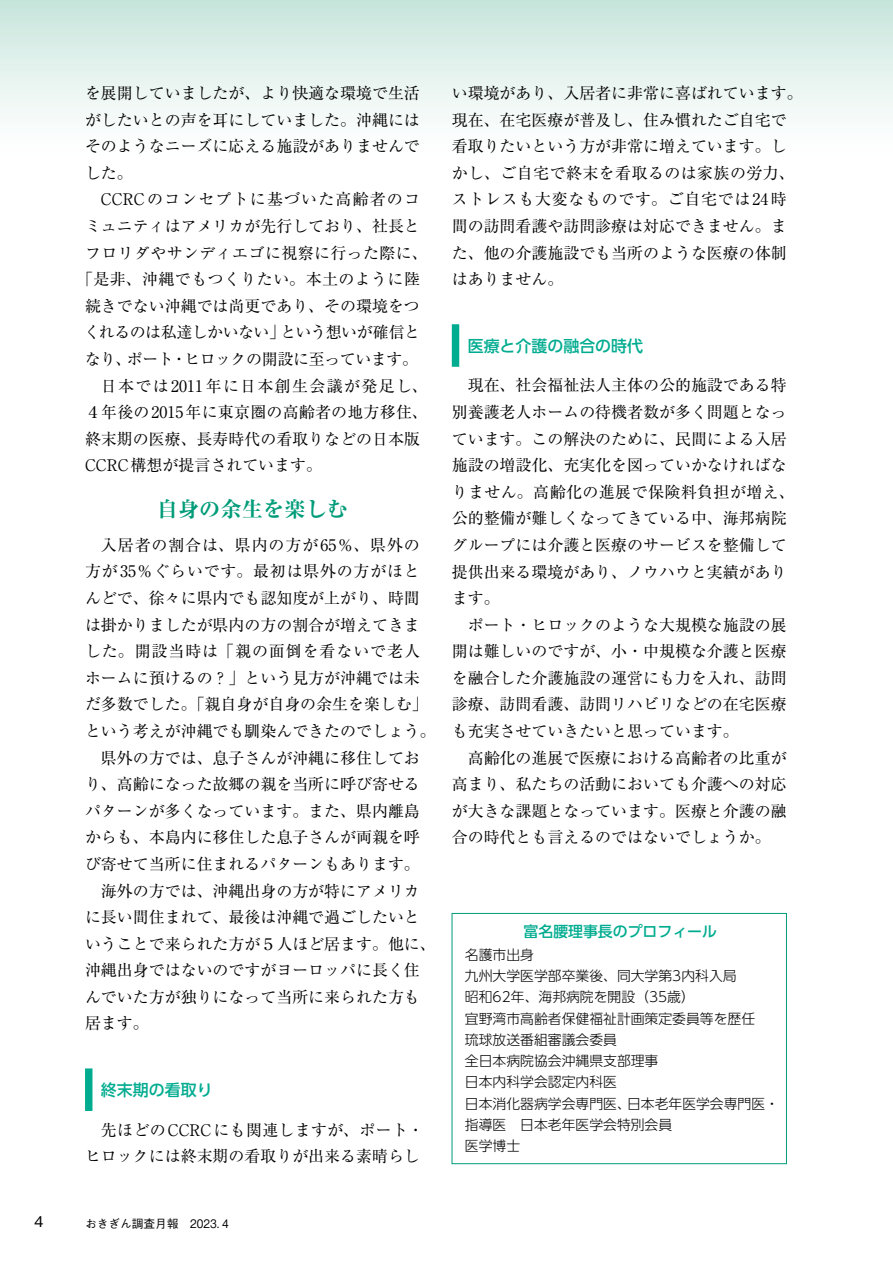
<style>
.page{position:relative;width:893px;height:1263px;background:#fff}
.page>*{position:absolute;margin:0;border:0;box-sizing:border-box;transform-origin:0 0}
.t1{font:700 expanded 21.3px "Ryumin Pr 6 N";color:#009c79}
.t2{font:15.9px/26.5px "Ryumin Pr 6 N";color:#000;text-align:justify}
.t3{font:15.9px "Ryumin Pr 6 N";letter-spacing:-.025em;color:#000}
.t4{font:15.9px "Ryumin Pr 6 N";letter-spacing:.025em;color:#000}
.t5{font:15.9px "Ryumin Pr 6 N";letter-spacing:.03em;color:#000}
.t6{font:15.9px "Ryumin Pr 6 N";letter-spacing:.085em;color:#000}
.t7{font:15.9px "Ryumin Pr 6 N";letter-spacing:.05em;color:#000}
.t8{font:15.9px "Ryumin Pr 6 N";letter-spacing:.075em;color:#000}
.t9{font:15.9px "Ryumin Pr 6 N";letter-spacing:.055em;color:#000}
.t10{font:15.9px "Ryumin Pr 6 N";letter-spacing:.06em;color:#000}
.t11{font:500 15.9px "UD Shin Go Pro";color:#00ac90}
.t12{font:500 14.85px "UD Shin Go Pr 6 N";color:#00ac90}
.t13{font:500 14.85px "Gothic BBB Pr 6 N";color:#000}
.t14{font:300 13.8px/21.3px "UD Shin Go Pr 6 N";color:#000}
.t15{font:500 11.7px "Gothic BBB Pr 6 N";color:#000}
</style>
<div class="page">
<div style="left:0;top:0;width:893px;height:162px;background:linear-gradient(to bottom,#c8e6dc,#fff)"></div>
<div style="left:85px;top:1068px;width:7px;height:43px;background:#00ac90"></div>
<div style="left:452px;top:324px;width:7px;height:43px;background:#00ac90"></div>
<div style="left:452px;top:913px;width:335px;height:251px;border:1px solid #009c79"></div>
<p class="t2" style="left:85px;top:79px;width:336px">を展開していましたが、より快適な環境で生活がしたいとの声を耳にしていました。沖縄にはそのようなニーズに応える施設がありませんでした。</p>
<p class="t8" style="left:101px;top:187px;width:320px">CCRCのコンセプトに基づいた高齢者のコ</p>
<p class="t2" style="left:85px;top:212px;width:336px">ミュニティはアメリカが先行しており、社長と</p>
<p class="t4" style="left:85px;top:240px;width:344px">フロリダやサンディエゴに視察に行った際に、</p>
<p class="t5" style="left:77px;top:267px;width:344px">「是非、沖縄でもつくりたい。本土のように陸</p>
<p class="t2" style="left:85px;top:292px;width:336px">続きでない沖縄では尚更であり、その環境をつ</p>
<p class="t3" style="left:84px;top:320px;width:338px">くれるのは私達しかいない」という想いが確信と</p>
<p class="t3" style="left:85px;top:346px;width:335px">なり、ポート・ヒロックの開設に至っています。</p>
<p class="t6" style="left:101px;top:373px;width:328px">日本では2011年に日本創生会議が発足し、</p>
<p class="t2" style="left:85px;top:398px;width:344px">４年後の2015年に東京圏の高齢者の地方移住、</p>
<p class="t2" style="left:85px;top:425px;width:336px">終末期の医療、長寿時代の看取りなどの日本版</p>
<p class="t2" style="left:85px;top:451px;width:239px">CCRC構想が提言されています。</p>
<h1 class="t1" style="left:157px;top:493px;width:193px">自身の余生を楽しむ</h1>
<p class="t9" style="left:101px;top:532px;width:320px">入居者の割合は、県内の方が65％、県外の</p>
<p class="t7" style="left:85px;top:559px;width:336px">方が35％ぐらいです。最初は県外の方がほと</p>
<p class="t2" style="left:85px;top:584px;width:336px">んどで、徐々に県内でも認知度が上がり、時間</p>
<p class="t2" style="left:85px;top:611px;width:336px">は掛かりましたが県内の方の割合が増えてきま</p>
<p class="t10" style="left:85px;top:639px;width:336px">した。開設当時は「親の面倒を看ないで老人</p>
<p class="t2" style="left:85px;top:664px;width:336px">ホームに預けるの？」という見方が沖縄では未</p>
<p class="t2" style="left:85px;top:690px;width:344px">だ多数でした。「親自身が自身の余生を楽しむ」</p>
<p class="t2" style="left:85px;top:717px;width:352px">という考えが沖縄でも馴染んできたのでしょう。</p>
<p class="t2" style="left:101px;top:743px;width:320px">県外の方では、息子さんが沖縄に移住してお</p>
<p class="t2" style="left:85px;top:770px;width:336px">り、高齢になった故郷の親を当所に呼び寄せる</p>
<p class="t2" style="left:85px;top:797px;width:336px">パターンが多くなっています。また、県内離島</p>
<p class="t2" style="left:85px;top:823px;width:336px">からも、本島内に移住した息子さんが両親を呼</p>
<p class="t2" style="left:85px;top:850px;width:336px">び寄せて当所に住まれるパターンもあります。</p>
<p class="t2" style="left:101px;top:876px;width:320px">海外の方では、沖縄出身の方が特にアメリカ</p>
<p class="t2" style="left:85px;top:903px;width:336px">に長い間住まれて、最後は沖縄で過ごしたいと</p>
<p class="t2" style="left:85px;top:929px;width:352px">いうことで来られた方が５人ほど居ます。他に、</p>
<p class="t2" style="left:85px;top:956px;width:336px">沖縄出身ではないのですがヨーロッパに長く住</p>
<p class="t2" style="left:85px;top:983px;width:336px">んでいた方が独りになって当所に来られた方も</p>
<p class="t2" style="left:85px;top:1009px;width:65px">居ます。</p>
<p class="t11" style="left:101px;top:1077px;width:113px">終末期の看取り</p>
<p class="t2" style="left:85px;top:1116px;width:340px;text-align:right">先ほどのCCRCにも関連しますが、ポート・ヒロックには終末期の看取りが出来る素晴らし</p>
<p class="t13" style="left:34px;top:1210px;width:11px">4</p>
<p class="t15" style="left:85px;top:1214px;width:145px">おきぎん調査月報　2023. 4</p>
<p class="t2" style="left:452px;top:79px;width:352px;text-align:left">い環境があり、入居者に非常に喜ばれています。現在、在宅医療が普及し、住み慣れたご自宅で看取りたいという方が非常に増えています。しかし、ご自宅で終末を看取るのは家族の労力、ストレスも大変なものです。ご自宅では24時間の訪問看護や訪問診療は対応できません。また、他の介護施設でも当所のような医療の体制はありません。</p>
<p class="t11" style="left:468px;top:333px;width:177px">医療と介護の融合の時代</p>
<p class="t2" style="left:452px;top:371px;width:344px;text-align:left;text-indent:16px">現在、社会福祉法人主体の公的施設である特別養護老人ホームの待機者数が多く問題となっています。この解決のために、民間による入居施設の増設化、充実化を図っていかなければなりません。高齢化の進展で保険料負担が増え、公的整備が難しくなってきている中、海邦病院グループには介護と医療のサービスを整備して提供出来る環境があり、ノウハウと実績があります。</p>
<p class="t2" style="left:452px;top:611px;width:336px;text-indent:16px">ポート・ヒロックのような大規模な施設の展開は難しいのですが、小・中規模な介護と医療を融合した介護施設の運営にも力を入れ、訪問診療、訪問看護、訪問リハビリなどの在宅医療も充実させていきたいと思っています。</p>
<p class="t2" style="left:452px;top:743px;width:336px;text-indent:16px">高齢化の進展で医療における高齢者の比重が高まり、私たちの活動においても介護への対応が大きな課題となっています。医療と介護の融合の時代とも言えるのではないでしょうか。</p>
<p class="t12" style="left:524px;top:920px;width:195px">富名腰理事長のプロフィール</p>
<p class="t14" style="left:465px;top:943px;width:316px">名護市出身<br>九州大学医学部卒業後、同大学第3内科入局<br>昭和62年、海邦病院を開設（35歳）<br>宜野湾市高齢者保健福祉計画策定委員等を歴任<br>琉球放送番組審議会委員<br>全日本病院協会沖縄県支部理事<br>日本内科学会認定内科医<br>日本消化器病学会専門医、日本老年医学会専門医・指導医　日本老年医学会特別会員<br>医学博士</p>
</div>
